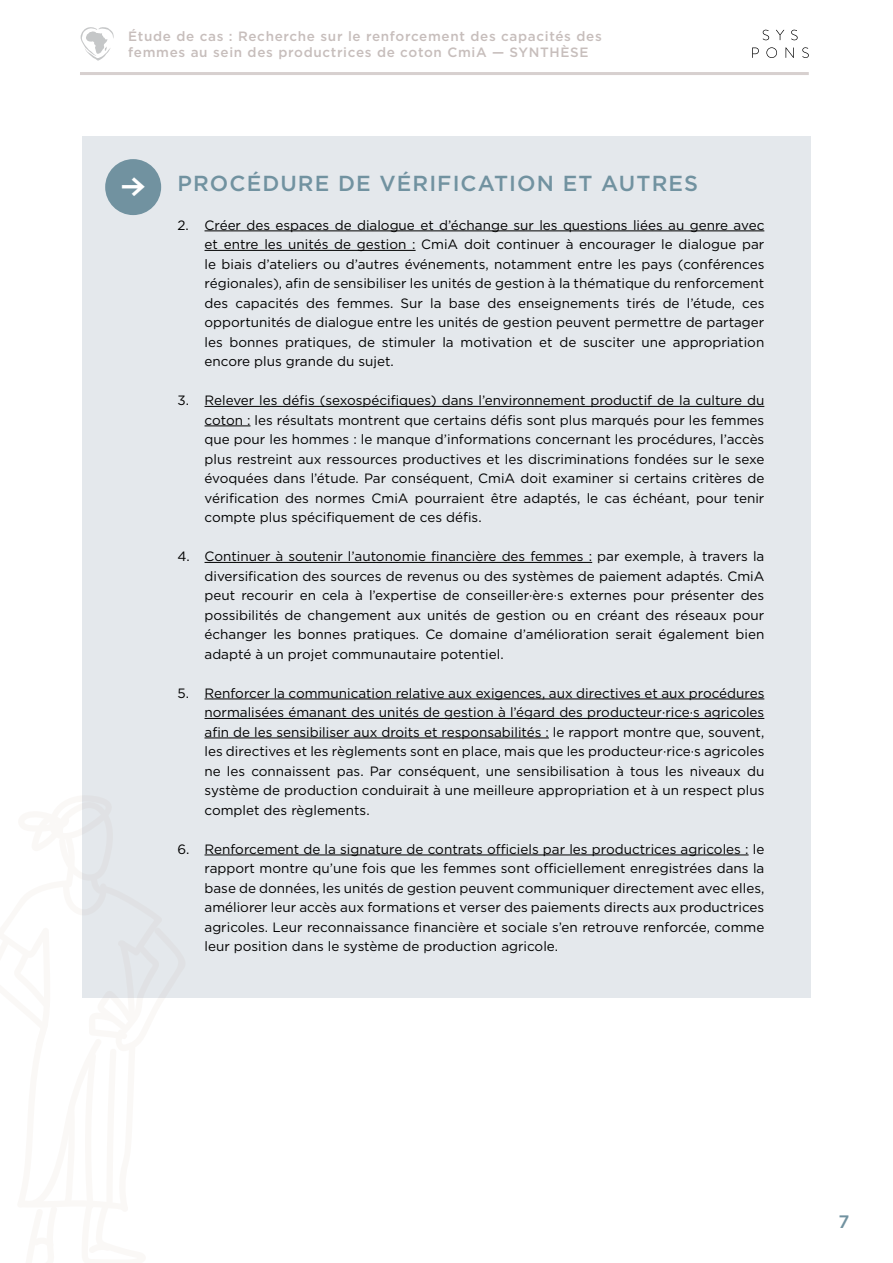
<style>
.page{position:relative;width:893px;height:1263px;background:#fff}
.page>*{position:absolute;margin:0;border:0;box-sizing:border-box;transform-origin:0 0}
.Heading_2{font:500 21.75px "Gotham";letter-spacing:.05em;color:#7192a0}
.t1{font:500 18px "Gotham";color:#7192a0}
.t2{font:13.5px/19.5px "Gotham";color:#000;text-align:justify}
.t3{font:500 13.5px/16.5px "Gotham";letter-spacing:.05em;color:#c7bebc}
</style>
<div class="page">
<svg style="left:752px;top:47px;width:57px;height:11px"></svg>
<svg style="left:763px;top:30px;width:35px;height:10px"></svg>
<hr style="left:80px;top:72px;width:729px;height:3px;background:#d7d0cf">
<svg style="left:81px;top:27px;width:33px;height:34px"></svg>
<div style="left:82px;top:136px;width:728px;height:861px;background:#e4e8ec"></div>
<div style="left:105px;top:159px;width:56px;height:56px;background:#7192a0;border-radius:50%"></div>
<hr style="left:205px;top:231px;width:559px;height:1px;background:#000">
<hr style="left:205px;top:250px;width:211px;height:1px;background:#000">
<hr style="left:205px;top:406px;width:559px;height:1px;background:#000">
<hr style="left:205px;top:426px;width:46px;height:1px;background:#000">
<hr style="left:205px;top:562px;width:387px;height:1px;background:#000">
<hr style="left:205px;top:699px;width:559px;height:1px;background:#000">
<hr style="left:205px;top:718px;width:559px;height:1px;background:#000">
<hr style="left:205px;top:738px;width:344px;height:1px;background:#000">
<hr style="left:205px;top:855px;width:544px;height:1px;background:#000">
<p class="t3" style="left:128px;top:28px;width:475px">Étude de cas : Recherche sur le renforcement des capacités des femmes au sein des productrices de coton CmiA — SYNTHÈSE</p>
<p class="Heading_2" style="left:178px;top:169px;width:522px">PROCÉDURE DE VÉRIFICATION ET AUTRES</p>
<p class="t2" style="left:205px;top:215px;width:561px;text-indent:-27px">2. Créer des espaces de dialogue et d’échange sur les questions liées au genre avec et entre les unités de gestion : CmiA doit continuer à encourager le dialogue par le biais d’ateliers ou d’autres événements, notamment entre les pays (conférences régionales), afin de sensibiliser les unités de gestion à la thématique du renforcement des capacités des femmes. Sur la base des enseignements tirés de l’étude, ces opportunités de dialogue entre les unités de gestion peuvent permettre de partager les bonnes pratiques, de stimuler la motivation et de susciter une appropriation encore plus grande du sujet.</p>
<p class="t2" style="left:205px;top:390px;width:561px;text-indent:-27px">3. Relever les défis (sexospécifiques) dans l’environnement productif de la culture du coton : les résultats montrent que certains défis sont plus marqués pour les femmes que pour les hommes : le manque d’informations concernant les procédures, l’accès plus restreint aux ressources productives et les discriminations fondées sur le sexe évoquées dans l’étude. Par conséquent, CmiA doit examiner si certains critères de vérification des normes CmiA pourraient être adaptés, le cas échéant, pour tenir compte plus spécifiquement de ces défis.</p>
<p class="t2" style="left:205px;top:546px;width:561px;text-indent:-27px">4. Continuer à soutenir l’autonomie financière des femmes : par exemple, à travers la diversification des sources de revenus ou des systèmes de paiement adaptés. CmiA peut recourir en cela à l’expertise de conseiller·ère·s externes pour présenter des possibilités de changement aux unités de gestion ou en créant des réseaux pour échanger les bonnes pratiques. Ce domaine d’amélioration serait également bien adapté à un projet communautaire potentiel.</p>
<p class="t2" style="left:205px;top:683px;width:561px;text-indent:-27px">5. Renforcer la communication relative aux exigences, aux directives et aux procédures normalisées émanant des unités de gestion à l’égard des producteur·rice·s agricoles afin de les sensibiliser aux droits et responsabilités : le rapport montre que, souvent, les directives et les règlements sont en place, mais que les producteur·rice·s agricoles ne les connaissent pas. Par conséquent, une sensibilisation à tous les niveaux du système de production conduirait à une meilleure appropriation et à un respect plus complet des règlements.</p>
<p class="t2" style="left:205px;top:839px;width:561px;text-indent:-27px">6. Renforcement de la signature de contrats officiels par les productrices agricoles : le rapport montre qu’une fois que les femmes sont officiellement enregistrées dans la base de données, les unités de gestion peuvent communiquer directement avec elles, améliorer leur accès aux formations et verser des paiements directs aux productrices agricoles. Leur reconnaissance financière et sociale s’en retrouve renforcée, comme leur position dans le système de production agricole.</p>
<h2 class="t1" style="left:839px;top:1210px;width:12px">7</h2>
</div>
